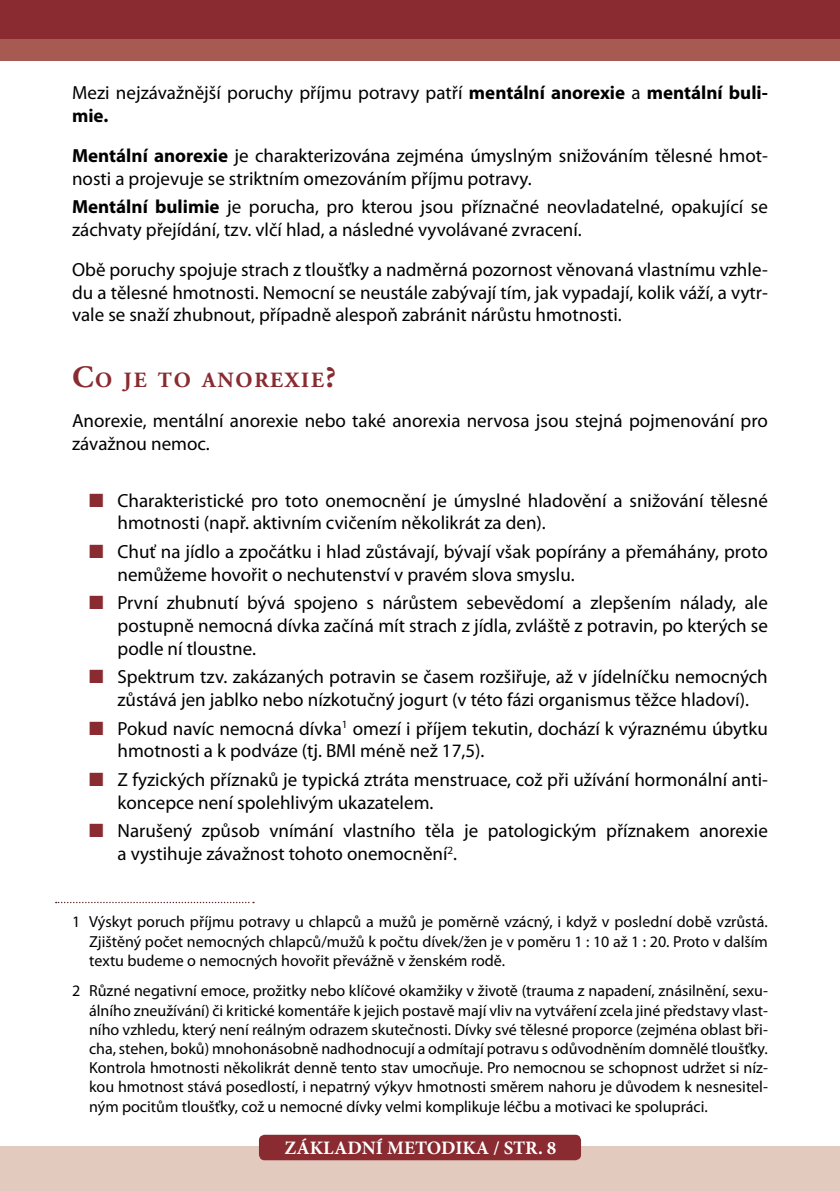
<style>
.page{position:relative;width:840px;height:1191px;background:#fff}
.page>*{position:absolute;margin:0;border:0;box-sizing:border-box;transform-origin:0 0}
.t1{font:700 21.8px "Adobe Garamond Pro";letter-spacing:.085em;color:#892b30}
.t2{font:19px/22.8px "Myriad Pro";color:#000}
.t3{font:700 19px "Minion Pro";color:#fff}
.t4{font:16px/19.2px "Myriad Pro";color:#000;text-align:justify}
.s1{font-weight:700}
.s2{font-size:31px}
.s3{font-family:"Dixieland Normal";color:#892b30}
</style>
<div class="page">
<div style="left:0;top:0;width:839px;height:60px;background:#a65a51"></div>
<div style="left:0;top:1146px;width:839px;height:45px;background:#e3cabe"></div>
<div style="left:0;top:0;width:839px;height:39px;background:#892b30"></div>
<div style="left:259px;top:1134px;width:321px;height:26px;background:#892b30;border-radius:6px"></div>
<svg style="left:56px;top:901px;width:198px;height:2px"></svg>
<p class="t2" style="left:72px;top:81px;width:697px">Mezi nejzávažnější poruchy příjmu potravy patří <span class="s1">mentální anorexie</span> a <span class="s1">mentální buli&shy;mie.</span></p>
<p class="t2" style="left:72px;top:144px;width:697px"><span class="s1">Mentální anorexie</span> je charakterizována zejména úmyslným snižováním tělesné hmot&shy;nosti a projevuje se striktním omezováním příjmu potravy.</p>
<p class="t2" style="left:72px;top:195px;width:697px"><span class="s1">Mentální bulimie</span> je porucha, pro kterou jsou příznačné neovladatelné, opakující se záchvaty přejídání, tzv. vlčí hlad, a následné vyvolávané zvracení.</p>
<p class="t2" style="left:72px;top:258px;width:697px;text-align:justify">Obě poruchy spojuje strach z tloušťky a nadměrná pozornost věnovaná vlastnímu vzhle&shy;du a tělesné hmotnosti. Nemocní se neustále zabývají tím, jak vypadají, kolik váží, a vytr&shy;vale se snaží zhubnout, případně alespoň zabránit nárůstu hmotnosti.</p>
<p class="t1" style="left:72px;top:367px;width:265px"><span class="s2">C</span>O JE TO ANOREXIE<span class="s2">?</span></p>
<p class="t2" style="left:72px;top:409px;width:697px">Anorexie, mentální anorexie nebo také anorexia nervosa jsou stejná pojmenování pro závažnou nemoc.</p>
<p class="t2" style="left:117px;top:488px;width:651px;text-indent:-28px"><span class="s3">N</span> Charakteristické pro toto onemocnění je úmyslné hladovění a snižování tělesné hmotnosti (např. aktivním cvičením několikrát za den).</p>
<p class="t2" style="left:117px;top:540px;width:651px;text-indent:-28px"><span class="s3">N</span> Chuť na jídlo a zpočátku i hlad zůstávají, bývají však popírány a přemáhány, proto nemůžeme hovořit o nechutenství v pravém slova smyslu.</p>
<p class="t2" style="left:117px;top:591px;width:651px;text-align:justify;text-indent:-28px"><span class="s3">N</span> První zhubnutí bývá spojeno s nárůstem sebevědomí a zlepšením nálady, ale postupně nemocná dívka začíná mít strach z jídla, zvláště z potravin, po kterých se podle ní tloustne.</p>
<p class="t2" style="left:89px;top:665px;width:679px;text-align:center"><span class="s3">N</span> Spektrum tzv. zakázaných potravin se časem rozšiřuje, až v jídelníčku nemocných zůstává jen jablko nebo nízkotučný jogurt (v této fázi organismus těžce hladoví).</p>
<p class="t2" style="left:117px;top:716px;width:651px;text-indent:-28px"><span class="s3">N</span> Pokud navíc nemocná dívka omezí i příjem tekutin, dochází k výraznému úbytku hmotnosti a k podváze (tj. BMI méně než 17,5).</p>
<p class="t2" style="left:117px;top:768px;width:651px;text-indent:-28px"><span class="s3">N</span> Z fyzických příznaků je typická ztráta menstruace, což při užívání hormonální anti&shy;koncepce není spolehlivým ukazatelem.</p>
<p class="t2" style="left:117px;top:819px;width:651px;text-indent:-28px"><span class="s3">N</span> Narušený způsob vnímání vlastního těla je patologickým příznakem anorexie a vystihuje závažnost tohoto onemocnění .</p>
<p class="t4" style="left:89px;top:912px;width:680px">Výskyt poruch příjmu potravy u chlapců a mužů je poměrně vzácný, i když v poslední době vzrůstá.<br>Zjištěný počet nemocných chlapců/mužů k počtu dívek/žen je v poměru 1 : 10 až 1 : 20. Proto v dalším textu budeme o nemocných hovořit převážně v ženském rodě.</p>
<p class="t4" style="left:89px;top:981px;width:680px">Různé negativní emoce, prožitky nebo klíčové okamžiky v životě (trauma z napadení, znásilnění, sexu&shy;álního zneužívání) či kritické komentáře k jejich postavě mají vliv na vytváření zcela jiné představy vlast&shy;ního vzhledu, který není reálným odrazem skutečnosti. Dívky své tělesné proporce (zejména oblast bři&shy;cha, stehen, boků) mnohonásobně nadhodnocují a odmítají potravu s odůvodněním domnělé tloušťky.<br>Kontrola hmotnosti několikrát denně tento stav umocňuje. Pro nemocnou se schopnost udržet si níz&shy;kou hmotnost stává posedlostí, i nepatrný výkyv hmotnosti směrem nahoru je důvodem k nesnesitel&shy;ným pocitům tloušťky, což u nemocné dívky velmi komplikuje léčbu a motivaci ke spolupráci.</p>
<p class="t3" style="left:284px;top:1134px;width:259px">ZÁKLADNÍ METODIKA / STR.</p>
</div>
